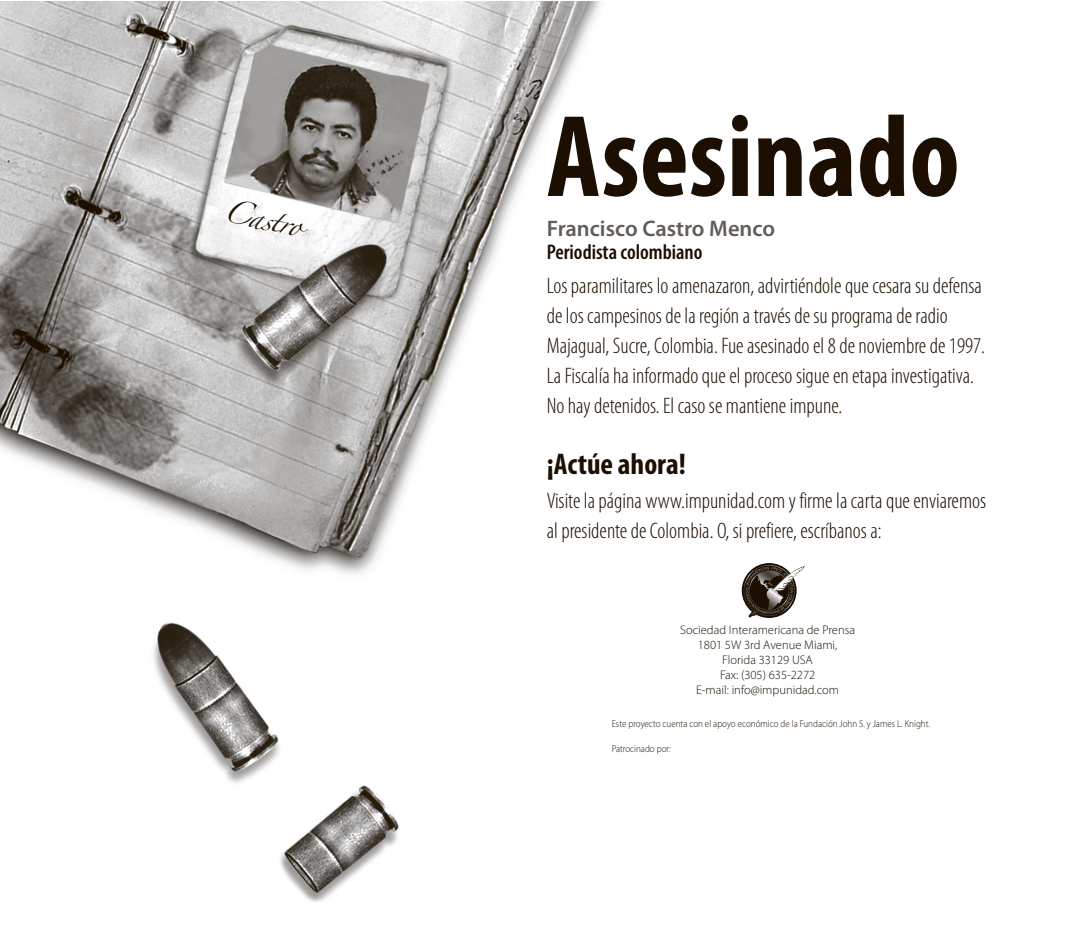
<style>
.page{position:relative;width:1083px;height:947px;background:#fff}
.page>*{position:absolute;margin:0;border:0;box-sizing:border-box;transform-origin:0 0}
.t1{font:700 condensed 117.5px "Myriad Pro";color:#1c0e00}
.t2{font:700 condensed 30px "Myriad Pro";color:#1c0e00}
.t3{font:300 condensed 22.5px/30px "Myriad Pro";color:#1c0e00}
.t4{font:600 22.5px "Myriad Pro";color:#625d58}
.t5{font:600 condensed 21.25px "Myriad Pro";color:#1c0e00}
.t6{font:21px "Zapfino";color:#1c0e00}
.t7{font:300 12.5px/15px "Myriad Pro";color:#1c0e00;text-align:center}
.t8{font:300 10px "Myriad Pro";color:#1c0e00;scale:.9 1}
</style>
<div class="page">
<img style="left:1px;top:2px;width:804px;height:900px">
<svg style="left:741px;top:563px;width:62px;height:54px"></svg>
<p class="t6" style="left:226px;top:201px;width:81px;rotate:12deg">Castro</p>
<h1 class="t1" style="left:547px;top:83px;width:414px">Asesinado</h1>
<p class="t4" style="left:547px;top:214px;width:230px">Francisco Castro Menco</p>
<p class="t5" style="left:547px;top:239px;width:157px">Periodista colombiano</p>
<p class="t3" style="left:547px;top:270px;width:440px">Los paramilitares lo amenazaron, advirtiéndole que cesara su defensa de los campesinos de la región a través de su programa de radio Majagual, Sucre, Colombia. Fue asesinado el 8 de noviembre de 1997.<br>La Fiscalía ha informado que el proceso sigue en etapa investigativa.<br>No hay detenidos. El caso se mantiene impune.</p>
<h2 class="t2" style="left:547px;top:445px;width:141px">¡Actúe ahora!</h2>
<p class="t3" style="left:547px;top:485px;width:441px">Visite la página www.impunidad.com y firme la carta que enviaremos al presidente de Colombia. O, si prefiere, escríbanos a:</p>
<p class="t7" style="left:680px;top:622px;width:176px">Sociedad Interamericana de Prensa<br>1801 5W 3rd Avenue Miami,<br>Florida 33129 USA<br>Fax: (305) 635-2272<br>E-mail: info@impunidad.com</p>
<p class="t8" style="left:612px;top:717px;width:355px">Este proyecto cuenta con el apoyo económico de la Fundación John S. y James L. Knight.</p>
<p class="t8" style="left:612px;top:742px;width:67px">Patrocinado por:</p>
</div>
